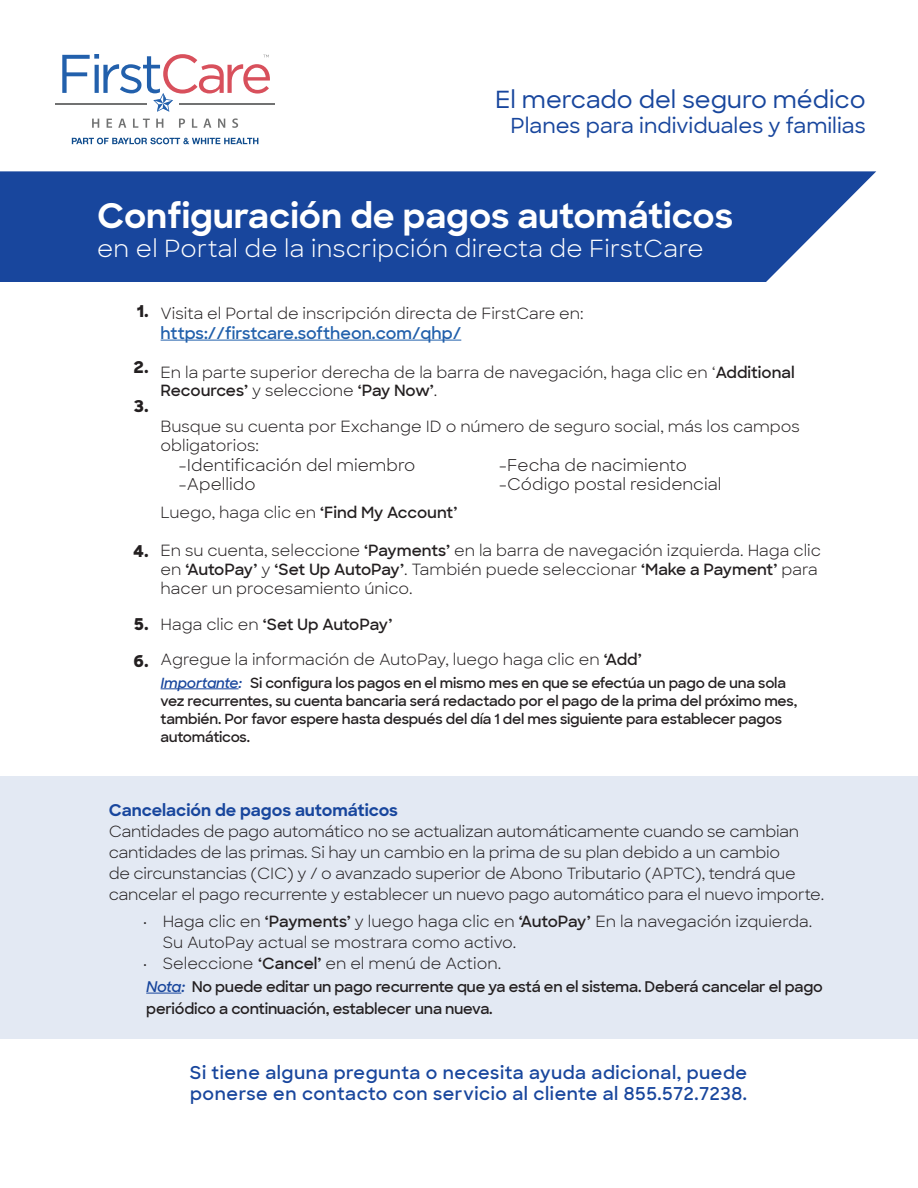
<style>
.page{position:relative;width:918px;height:1188px;background:#fff}
.page>*{position:absolute;margin:0;border:0;box-sizing:border-box;transform-origin:0 0}
.t1{font:700 34.5px "Sharp Sans";color:#fff}
.t2{font:24px "Sharp Sans";letter-spacing:.01em;color:#fff}
.t3{font:500 24px "Sharp Sans";color:#18469d}
.t4{font:500 21px "Sharp Sans";color:#18469d}
.t5{font:600 18px/21px "Sharp Sans";letter-spacing:.03em;color:#18469d}
.t6{font:16.5px "Sharp Sans";color:#231f20}
.t7{font:600 16.5px "Sharp Sans";color:#205fab}
.t8{font:700 16.5px "Sharp Sans";color:#18469d}
.t9{font:800 16.5px "Sharp Sans";color:#231f20}
.t10{font:15.75px/21px "Sharp Sans";letter-spacing:-.005em;color:#231f20}
.t11{font:600 15.75px "Sharp Sans";letter-spacing:-.02em;color:#231f20}
.t12{font:600 15px/22.5px "Sharp Sans";letter-spacing:-.015em;color:#231f20}
.t13{font:600 14.25px/18px "Sharp Sans";letter-spacing:-.015em;color:#231f20}
.s1{font-weight:600}
.s2{font-weight:400}
.s3{font-style:italic;color:#18469d}
</style>
<div class="page">
<div style="left:0;top:776px;width:918px;height:263px;background:#e3e9f3"></div>
<div style="left:0;top:171px;width:876px;height:111px;background:#18469d"></div>
<svg style="left:72px;top:138px;width:186px;height:6px"></svg>
<svg style="left:62px;top:54px;width:208px;height:58px"></svg>
<hr style="left:56px;top:103px;width:91px;height:2px;background:#717272">
<hr style="left:179px;top:103px;width:96px;height:2px;background:#717272">
<svg style="left:92px;top:119px;width:7px;height:9px"></svg>
<svg style="left:107px;top:119px;width:5px;height:9px"></svg>
<svg style="left:118px;top:119px;width:8px;height:9px"></svg>
<svg style="left:133px;top:119px;width:17px;height:9px"></svg>
<svg style="left:156px;top:119px;width:7px;height:9px"></svg>
<svg style="left:179px;top:119px;width:6px;height:9px"></svg>
<svg style="left:192px;top:119px;width:5px;height:9px"></svg>
<svg style="left:203px;top:119px;width:8px;height:9px"></svg>
<svg style="left:218px;top:119px;width:7px;height:9px"></svg>
<svg style="left:232px;top:118px;width:6px;height:10px"></svg>
<hr style="left:146px;top:993px;width:35px;height:1px;background:#18469d">
<hr style="left:161px;top:340px;width:300px;height:1px;background:#205fab">
<hr style="left:161px;top:688px;width:78px;height:1px;background:#18469d">
<p class="t3" style="left:495px;top:82px;width:372px">El mercado del seguro médico</p>
<p class="t4" style="left:510px;top:110px;width:357px">Planes para individuales y familias</p>
<p class="t1" style="left:97px;top:190px;width:637px">Configuración de pagos automáticos</p>
<p class="t2" style="left:97px;top:230px;width:608px">en el Portal de la inscripción directa de FirstCare</p>
<p class="t9" style="left:137px;top:299px;width:13px">1.</p>
<p class="t9" style="left:134px;top:354px;width:17px">2.</p>
<p class="t9" style="left:134px;top:394px;width:16px">3.</p>
<p class="t9" style="left:133px;top:539px;width:17px">4.</p>
<p class="t9" style="left:134px;top:611px;width:16px">5.</p>
<p class="t9" style="left:133px;top:648px;width:17px">6.</p>
<p class="t10" style="left:161px;top:302px;width:425px">Visita el Portal de inscripción directa de FirstCare en:</p>
<p class="t7" style="left:161px;top:321px;width:302px">https://firstcare.softheon.com/qhp/</p>
<p class="t10" style="left:161px;top:362px;width:636px;line-height:18.9px">En la parte superior derecha de la barra de navegación, haga clic en ‘<span class="s1">Additional<br>Recources’</span> y seleccione <span class="s1">‘Pay Now’</span>.</p>
<p class="t10" style="left:161px;top:416px;width:641px;line-height:18.9px">Busque su cuenta por Exchange ID o número de seguro social, más los campos obligatorios:</p>
<p class="t6" style="left:179px;top:452px;width:238px">-Identificación del miembro</p>
<p class="t6" style="left:179px;top:472px;width:79px">-Apellido</p>
<p class="t6" style="left:499px;top:452px;width:189px">-Fecha de nacimiento</p>
<p class="t6" style="left:499px;top:472px;width:224px">-Código postal residencial</p>
<p class="t10" style="left:161px;top:501px;width:298px">Luego, haga clic en <span class="s1">‘Find My Account’</span></p>
<p class="t10" style="left:161px;top:540px;width:662px;line-height:18.9px">En su cuenta, seleccione <span class="s1">‘Payments’</span> en la barra de navegación izquierda. Haga clic en <span class="s1">‘AutoPay’</span> y <span class="s1">‘Set Up AutoPay’</span>. También puede seleccionar <span class="s1">‘Make a Payment’</span> para hacer un procesamiento único.</p>
<p class="t11" style="left:161px;top:613px;width:233px"><span class="s2">Haga clic en</span> ‘Set Up AutoPay’</p>
<p class="t10" style="left:161px;top:648px;width:483px">Agregue la información de AutoPay, luego haga clic en <span class="s1">‘Add’</span></p>
<p class="t13" style="left:161px;top:673px;width:638px"><span class="s3">Importante:</span> Si configura los pagos en el mismo mes en que se efectúa un pago de una sola vez recurrentes, su cuenta bancaria será redactado por el pago de la prima del próximo mes, también. Por favor espere hasta después del día 1 del mes siguiente para establecer pagos automáticos.</p>
<p class="t8" style="left:109px;top:798px;width:291px">Cancelación de pagos automáticos</p>
<p class="t10" style="left:109px;top:820px;width:717px">Cantidades de pago automático no se actualizan automáticamente cuando se cambian cantidades de las primas. Si hay un cambio en la prima de su plan debido a un cambio<br>de circunstancias (CIC) y / o avanzado superior de Abono Tributario (APTC), tendrá que cancelar el pago recurrente y establecer un nuevo pago automático para el nuevo importe.</p>
<p class="t10" style="left:163px;top:911px;width:651px;text-indent:-20px">• Haga clic en <span class="s1">‘Payments’</span> y luego haga clic en <span class="s1">‘AutoPay’</span> En la navegación izquierda.<br>Su AutoPay actual se mostrara como activo.</p>
<p class="t10" style="left:142px;top:953px;width:360px">• Seleccione <span class="s1">‘Cancel’</span> en el menú de Action.</p>
<p class="t12" style="left:146px;top:975px;width:678px"><span class="s3">Nota:</span> No puede editar un pago recurrente que ya está en el sistema. Deberá cancelar el pago periódico a continuación, establecer una nueva.</p>
<p class="t5" style="left:190px;top:1061px;width:559px">Si tiene alguna pregunta o necesita ayuda adicional, puede ponerse en contacto con servicio al cliente al 855.572.7238.</p>
</div>
